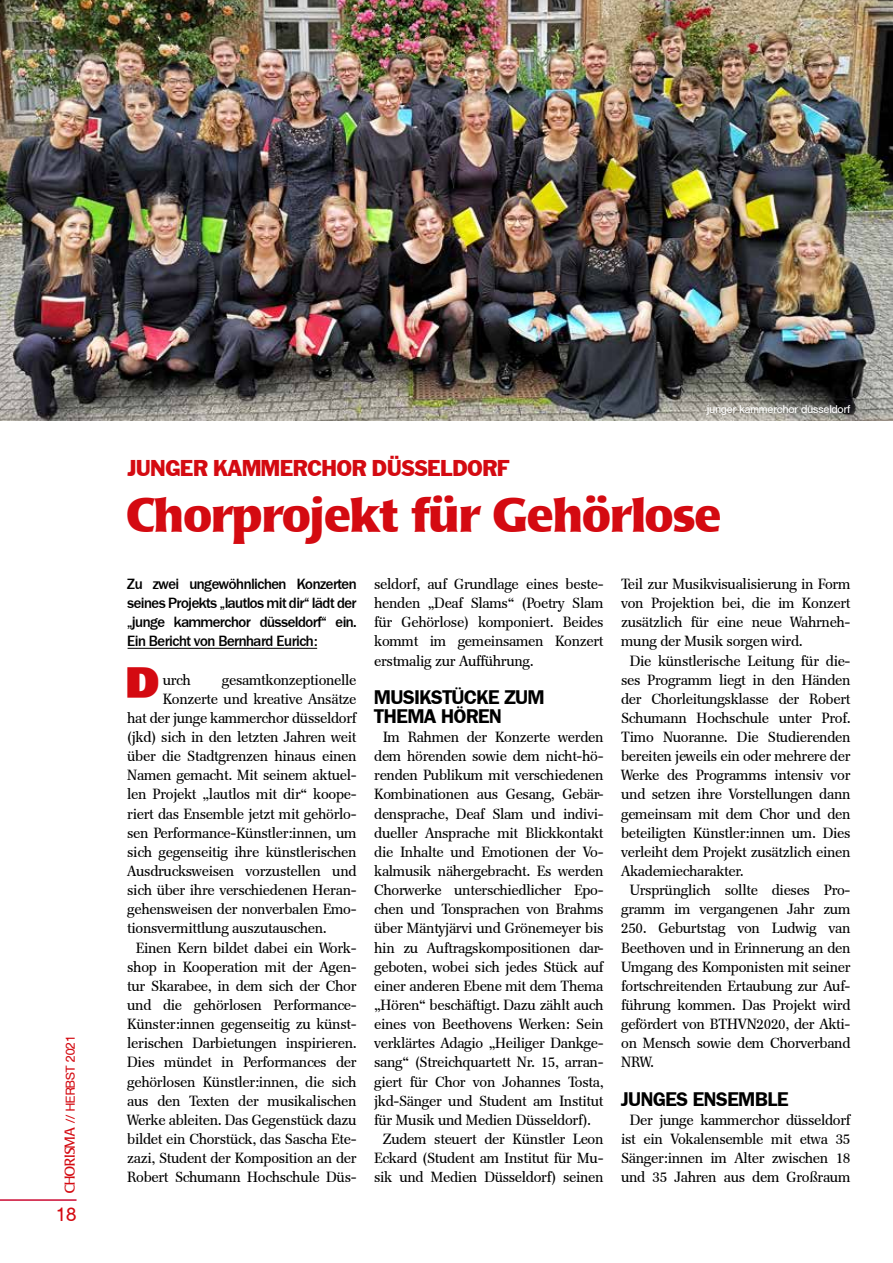
<style>
.page{position:relative;width:893px;height:1263px;background:#fff}
.page>*{position:absolute;margin:0;border:0;box-sizing:border-box;transform-origin:0 0}
.t1{font:700 47.85px "Polar";color:#d40a11}
.t2{font:41.4px "University Large Normal";color:#d40a11}
.t3{font:22.35px "Frapant Normal";color:#d40a11}
.t4{font:700 19.2px/19.2px "Frapant";color:#000}
.t5{font:19.2px "Helten Normal";color:#d40a11}
.t6{font:14.4px/19.2px "Frapant Antiqua Normal";color:#000;text-align:justify}
.t7{font:14.4px/19.2px "Frapant Large Normal";color:#000;text-align:justify}
.t8{font:12.75px "Helten Normal";color:#d40a11}
.t9{font:11.1px "Helten Normal";color:#fff}
.s1{font-family:"Polar Normal";font-size:14.4px}
</style>
<div class="page">
<hr style="left:0;top:1199px;width:77px;height:2px;background:#cc0b33">
<hr style="left:128px;top:648px;width:189px;height:1px;background:#000">
<img style="left:0;top:0;width:893px;height:421px">
<p class="t8" style="left:63px;top:1193px;width:160px;rotate:-90deg"><span class="s1">CHORISMA</span> // HERBST 2021</p>
<h3 class="t5" style="left:56px;top:1203px;width:22px">18</h3>
<p class="t9" style="left:707px;top:403px;width:145px">junger kammerchor düsseldorf</p>
<h3 class="t3" style="left:128px;top:455px;width:384px">JUNGER KAMMERCHOR DÜSSELDORF</h3>
<h1 class="t1" style="left:128px;top:489px;width:595px">Chorprojekt für Gehörlose</h1>
<p class="t7" style="left:128px;top:574px;width:230px">Zu zwei ungewöhnlichen Konzerten seines Projekts „lautlos mit dir“ lädt der „junge kammerchor düsseldorf“ ein.<br>Ein Bericht von Bernhard Eurich:</p>
<h2 class="t2" style="left:127px;top:659px;width:34px">D</h2>
<p class="t6" style="left:163px;top:670px;width:29px">urch</p>
<p class="t6" style="left:222px;top:670px;width:136px">gesamtkonzeptionelle</p>
<p class="t6" style="left:375px;top:575px;width:230px">seldorf, auf Grundlage eines beste&shy;henden „Deaf Slams“ (Poetry Slam für Gehörlose) komponiert. Beides kommt im gemeinsamen Konzert erstmalig zur Aufführung.</p>
<h3 class="t4" style="left:375px;top:687px;width:172px">MUSIKSTÜCKE ZUM<br>THEMA HÖREN</h3>
<p class="t6" style="left:383px;top:728px;width:222px">Im Rahmen der Konzerte werden</p>
<p class="t6" style="left:374px;top:747px;width:230px">dem hörenden sowie dem nicht-hö-</p>
<p class="t6" style="left:375px;top:766px;width:230px">renden Publikum mit verschiedenen</p>
<p class="t6" style="left:375px;top:785px;width:230px">Kombinationen aus Gesang, Gebär-</p>
<p class="t6" style="left:375px;top:804px;width:230px">densprache, Deaf Slam und indivi-</p>
<p class="t6" style="left:375px;top:823px;width:230px">dueller Ansprache mit Blickkontakt</p>
<p class="t6" style="left:375px;top:843px;width:230px">die Inhalte und Emotionen der Vo-</p>
<p class="t6" style="left:375px;top:862px;width:230px">kalmusik nähergebracht. Es werden</p>
<p class="t6" style="left:375px;top:881px;width:230px">Chorwerke unterschiedlicher Epo-</p>
<p class="t6" style="left:375px;top:900px;width:230px">chen und Tonsprachen von Brahms</p>
<p class="t6" style="left:375px;top:919px;width:231px">über Mäntyjärvi und Grönemeyer bis</p>
<p class="t6" style="left:375px;top:938px;width:230px">hin zu Auftragskompositionen dar-</p>
<p class="t6" style="left:375px;top:957px;width:230px">geboten, wobei sich jedes Stück auf</p>
<p class="t6" style="left:375px;top:977px;width:230px">einer anderen Ebene mit dem Thema</p>
<p class="t6" style="left:375px;top:996px;width:230px">„Hören“ beschäftigt. Dazu zählt auch</p>
<p class="t6" style="left:375px;top:1015px;width:230px">eines von Beethovens Werken: Sein</p>
<p class="t6" style="left:375px;top:1034px;width:230px">verklärtes Adagio „Heiliger Dankge-</p>
<p class="t6" style="left:375px;top:1053px;width:230px">sang“ (Streichquartett Nr. 15, arran-</p>
<p class="t6" style="left:375px;top:1072px;width:230px">giert für Chor von Johannes Tosta,</p>
<p class="t6" style="left:375px;top:1091px;width:230px">jkd-Sänger und Student am Institut</p>
<p class="t6" style="left:375px;top:1110px;width:218px">für Musik und Medien Düsseldorf).</p>
<p class="t6" style="left:383px;top:1130px;width:222px">Zudem steuert der Künstler Leon</p>
<p class="t6" style="left:375px;top:1149px;width:230px">Eckard (Student am Institut für Mu-</p>
<p class="t6" style="left:375px;top:1168px;width:230px">sik und Medien Düsseldorf) seinen</p>
<p class="t6" style="left:621px;top:575px;width:230px">Teil zur Musikvisualisierung in Form</p>
<p class="t6" style="left:621px;top:594px;width:230px">von Projektion bei, die im Konzert</p>
<p class="t6" style="left:621px;top:613px;width:230px">zusätzlich für eine neue Wahrneh-</p>
<p class="t6" style="left:621px;top:632px;width:183px">mung der Musik sorgen wird.</p>
<p class="t6" style="left:630px;top:651px;width:222px">Die künstlerische Leitung für die-</p>
<p class="t6" style="left:621px;top:670px;width:230px">ses Programm liegt in den Händen</p>
<p class="t6" style="left:621px;top:690px;width:230px">der Chorleitungsklasse der Robert</p>
<p class="t6" style="left:621px;top:709px;width:230px">Schumann Hochschule unter Prof.</p>
<p class="t6" style="left:621px;top:728px;width:230px">Timo Nuoranne. Die Studierenden</p>
<p class="t6" style="left:621px;top:747px;width:230px">bereiten jeweils ein oder mehrere der</p>
<p class="t6" style="left:621px;top:766px;width:231px">Werke des Programms intensiv vor</p>
<p class="t6" style="left:621px;top:785px;width:230px">und setzen ihre Vorstellungen dann</p>
<p class="t6" style="left:621px;top:804px;width:230px">gemeinsam mit dem Chor und den</p>
<p class="t6" style="left:621px;top:823px;width:230px">beteiligten Künstler:innen um. Dies</p>
<p class="t6" style="left:621px;top:843px;width:230px">verleiht dem Projekt zusätzlich einen</p>
<p class="t6" style="left:621px;top:862px;width:124px">Akademiecharakter.</p>
<p class="t6" style="left:630px;top:881px;width:222px">Ursprünglich sollte dieses Pro-</p>
<p class="t6" style="left:621px;top:900px;width:230px">gramm im vergangenen Jahr zum</p>
<p class="t6" style="left:621px;top:919px;width:230px">250. Geburtstag von Ludwig van</p>
<p class="t6" style="left:621px;top:938px;width:230px">Beethoven und in Erinnerung an den</p>
<p class="t6" style="left:621px;top:957px;width:230px">Umgang des Komponisten mit seiner</p>
<p class="t6" style="left:621px;top:977px;width:230px">fortschreitenden Ertaubung zur Auf-</p>
<p class="t6" style="left:621px;top:996px;width:230px">führung kommen. Das Projekt wird</p>
<p class="t6" style="left:621px;top:1015px;width:230px">gefördert von BTHVN2020, der Akti-</p>
<p class="t6" style="left:621px;top:1034px;width:230px">on Mensch sowie dem Chorverband</p>
<p class="t6" style="left:621px;top:1053px;width:34px">NRW.</p>
<h3 class="t4" style="left:621px;top:1089px;width:169px">JUNGES ENSEMBLE</h3>
<p class="t6" style="left:621px;top:1110px;width:230px;text-align:center">Der junge kammerchor düsseldorf ist ein Vokalensemble mit etwa 35<br>Sänger:innen im Alter zwischen 18 und 35 Jahren aus dem Großraum</p>
<p class="t6" style="left:163px;top:690px;width:195px">Konzerte und kreative Ansätze</p>
<p class="t6" style="left:128px;top:709px;width:231px">hat der junge kammerchor düsseldorf</p>
<p class="t6" style="left:128px;top:728px;width:230px">(jkd) sich in den letzten Jahren weit</p>
<p class="t6" style="left:128px;top:747px;width:230px">über die Stadtgrenzen hinaus einen</p>
<p class="t6" style="left:128px;top:766px;width:230px">Namen gemacht. Mit seinem aktuel-</p>
<p class="t6" style="left:128px;top:785px;width:230px">len Projekt „lautlos mit dir“ koope-</p>
<p class="t6" style="left:128px;top:804px;width:230px">riert das Ensemble jetzt mit gehörlo-</p>
<p class="t6" style="left:128px;top:823px;width:230px">sen Performance-Künstler:innen, um</p>
<p class="t6" style="left:128px;top:843px;width:230px">sich gegenseitig ihre künstlerischen</p>
<p class="t6" style="left:128px;top:862px;width:230px">Ausdrucksweisen vorzustellen und</p>
<p class="t6" style="left:128px;top:881px;width:230px">sich über ihre verschiedenen Heran-</p>
<p class="t6" style="left:128px;top:900px;width:230px">gehensweisen der nonverbalen Emo-</p>
<p class="t6" style="left:128px;top:919px;width:201px">tionsvermittlung auszutauschen.</p>
<p class="t6" style="left:136px;top:938px;width:222px">Einen Kern bildet dabei ein Work-</p>
<p class="t6" style="left:128px;top:957px;width:230px">shop in Kooperation mit der Agen-</p>
<p class="t6" style="left:128px;top:977px;width:230px">tur Skarabee, in dem sich der Chor</p>
<p class="t6" style="left:128px;top:996px;width:230px">und die gehörlosen Performance-</p>
<p class="t6" style="left:128px;top:1015px;width:230px">Künster:innen gegenseitig zu künst-</p>
<p class="t6" style="left:128px;top:1034px;width:230px">lerischen Darbietungen inspirieren.</p>
<p class="t6" style="left:128px;top:1053px;width:230px">Dies mündet in Performances der</p>
<p class="t6" style="left:128px;top:1072px;width:230px">gehörlosen Künstler:innen, die sich</p>
<p class="t6" style="left:128px;top:1091px;width:230px">aus den Texten der musikalischen</p>
<p class="t6" style="left:128px;top:1110px;width:230px">Werke ableiten. Das Gegenstück dazu</p>
<p class="t6" style="left:128px;top:1130px;width:230px">bildet ein Chorstück, das Sascha Ete-</p>
<p class="t6" style="left:128px;top:1149px;width:230px">zazi, Student der Komposition an der</p>
<p class="t6" style="left:128px;top:1168px;width:230px">Robert Schumann Hochschule Düs-</p>
</div>
